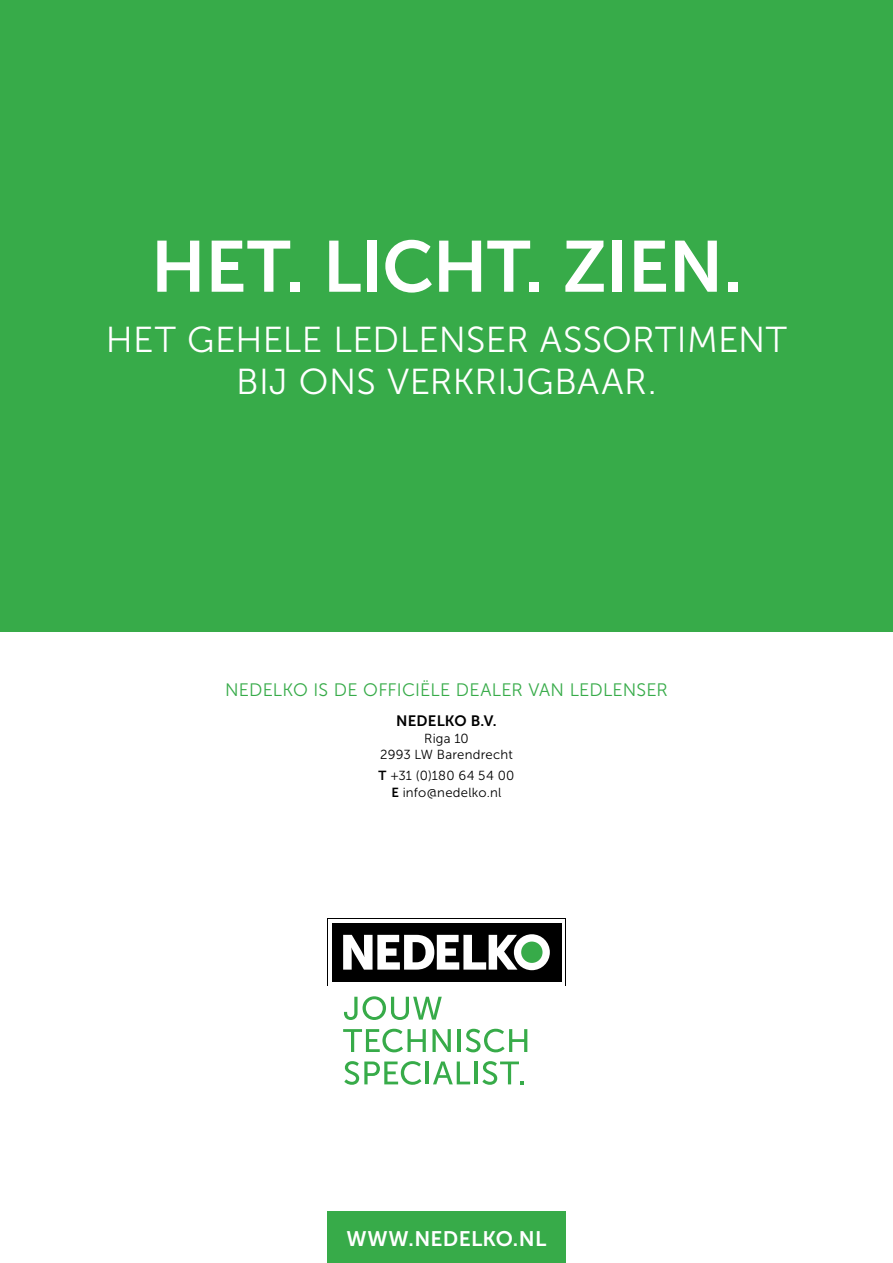
<style>
.page{position:relative;width:893px;height:1263px;background:#fff}
.page>*{position:absolute;margin:0;border:0;box-sizing:border-box;transform-origin:0 0}
.t1{font:72px "Museo Sans 700";letter-spacing:-.01em;color:#fff}
.t2{font:36px/42px "Museo Sans 300";letter-spacing:.01em;color:#fff;text-align:center}
.t3{font:21px "Museo Sans 700";letter-spacing:.01em;color:#fff}
.t4{font:18px "Museo Sans 300";letter-spacing:.01em;color:#37ab49}
.t5{font:15px "Museo Sans 700";letter-spacing:.01em;color:#000}
.t6{font:13.2px/17px "Museo Sans 300";letter-spacing:.015em;color:#000;text-align:center}
.s1{font-family:"Museo Sans 700"}
</style>
<div class="page">
<div style="left:0;top:0;width:893px;height:631px;background:#37ab49"></div>
<div style="left:327px;top:1212px;width:239px;height:51px;background:#37ab49"></div>
<svg style="left:327px;top:918px;width:239px;height:68px"></svg>
<svg style="left:328px;top:919px;width:237px;height:66px"></svg>
<div style="left:332px;top:923px;width:229px;height:58px;background:#000"></div>
<svg style="left:344px;top:996px;width:98px;height:24px"></svg>
<svg style="left:343px;top:1029px;width:83px;height:23px"></svg>
<svg style="left:432px;top:1029px;width:19px;height:23px"></svg>
<hr style="left:457px;top:1029px;width:4px;height:23px;background:#37ab49">
<svg style="left:466px;top:1029px;width:61px;height:23px"></svg>
<svg style="left:344px;top:1061px;width:77px;height:24px"></svg>
<hr style="left:426px;top:1061px;width:3px;height:23px;background:#37ab49">
<svg style="left:433px;top:1061px;width:37px;height:23px"></svg>
<hr style="left:474px;top:1061px;width:3px;height:23px;background:#37ab49">
<svg style="left:482px;top:1061px;width:41px;height:24px"></svg>
<svg style="left:343px;top:935px;width:174px;height:35px"></svg>
<div style="left:514px;top:934px;width:36px;height:36px;background:#fff;border-radius:50%"></div>
<div style="left:521px;top:941px;width:21px;height:22px;background:#37ab49;border-radius:50%"></div>
<h1 class="t1" style="left:151px;top:227px;width:593px">HET. LICHT. ZIEN.</h1>
<h2 class="t2" style="left:106px;top:319px;width:683px">HET GEHELE LEDLENSER ASSORTIMENT<br>BIJ ONS VERKRIJGBAAR.</h2>
<h3 class="t4" style="left:225px;top:680px;width:444px">NEDELKO IS DE OFFICIËLE DEALER VAN LEDLENSER</h3>
<p class="t5" style="left:396px;top:712px;width:102px">NEDELKO B.V.</p>
<p class="t6" style="left:380px;top:730px;width:134px">Riga 10<br>2993 LW Barendrecht</p>
<p class="t6" style="left:378px;top:767px;width:137px"><span class="s1">T</span> +31 (0)180 64 54 00<br><span class="s1">E</span> info@nedelko.nl</p>
<h3 class="t3" style="left:347px;top:1227px;width:201px">WWW.NEDELKO.NL</h3>
</div>
